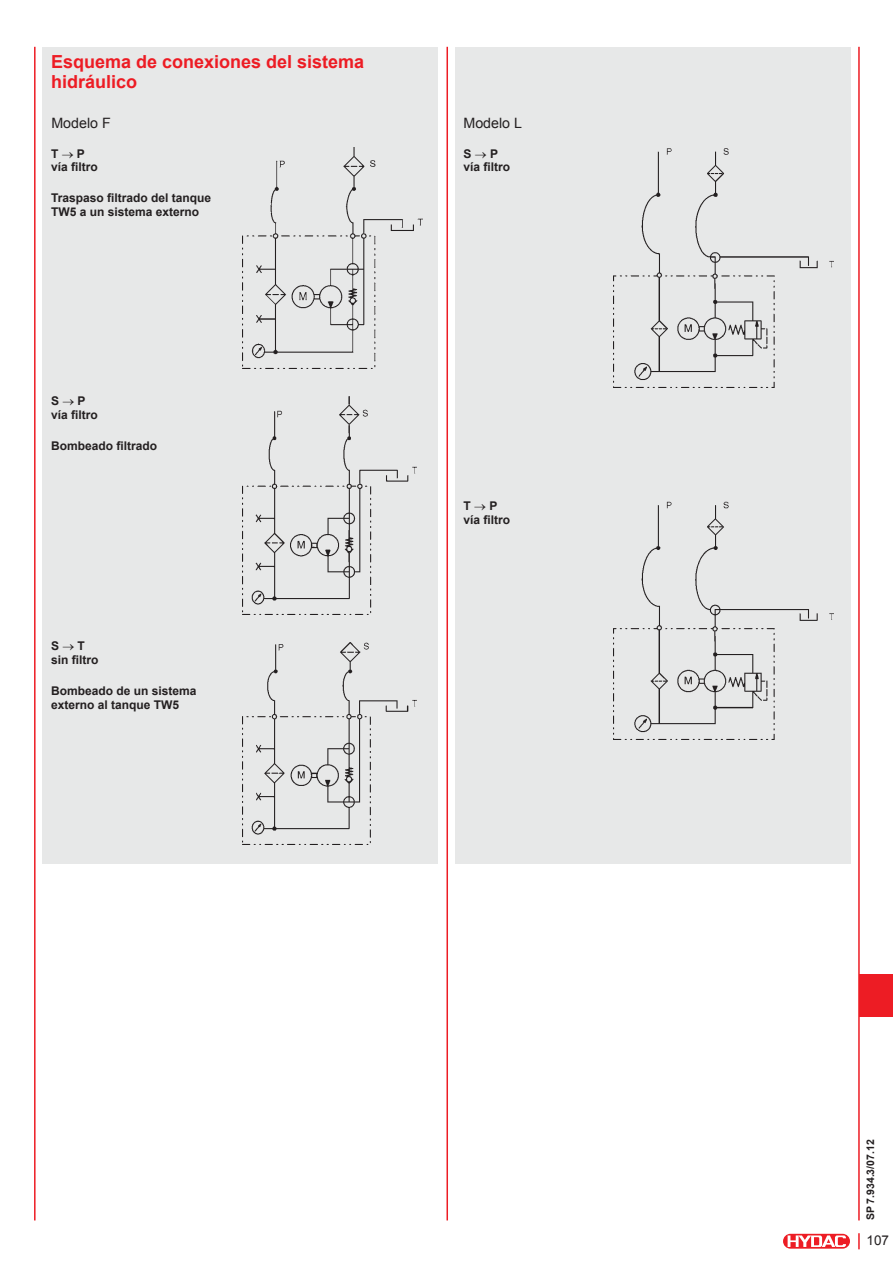
<style>
.page{position:relative;width:893px;height:1263px;background:#fff}
.page>*{position:absolute;margin:0;border:0;box-sizing:border-box;transform-origin:0 0}
.t1{font:700 18px/19.5px "Arial";color:#ed1c24}
.t2{font:14.25px "Arial";color:#231f20}
.t3{font:13.5px "Arial";color:#231f20}
.t4{font:700 12px/13.5px "Arial";color:#231f20}
.t5{font:700 10.5px "Arial";color:#231f20}
</style>
<div class="page">
<hr style="left:34px;top:47px;width:2px;height:1173px;background:#ed1c24">
<hr style="left:858px;top:47px;width:2px;height:1173px;background:#ed1c24">
<div style="left:782px;top:1233px;width:68px;height:16px;border:1px solid #fff;border-radius:7px"></div>
<svg style="left:783px;top:1234px;width:67px;height:14px"></svg>
<svg style="left:788px;top:1235px;width:58px;height:12px"></svg>
<svg style="left:858px;top:1233px;width:2px;height:16px"></svg>
<div style="left:859px;top:974px;width:34px;height:42px;background:#ed1c24"></div>
<div style="left:455px;top:47px;width:395px;height:816px;background:#e7e8e8"></div>
<div style="left:43px;top:47px;width:395px;height:816px;background:#e7e8e8"></div>
<hr style="left:446px;top:47px;width:2px;height:1173px;background:#ed1c24">
<img style="left:242px;top:148px;width:180px;height:220px">
<img style="left:242px;top:396px;width:175px;height:218px">
<img style="left:242px;top:642px;width:175px;height:203px">
<img style="left:614px;top:149px;width:219px;height:238px">
<img style="left:614px;top:502px;width:219px;height:238px">
<h1 class="t1" style="left:51px;top:53px;width:315px">Esquema de conexiones del sistema hidráulico</h1>
<p class="t2" style="left:51px;top:114px;width:61px">Modelo F</p>
<p class="t4" style="left:51px;top:147px;width:48px">T → P vía filtro</p>
<p class="t4" style="left:51px;top:192px;width:162px">Traspaso filtrado del tanque<br>TW5 a un sistema externo</p>
<p class="t4" style="left:51px;top:395px;width:48px">S → P vía filtro</p>
<p class="t4" style="left:51px;top:439px;width:108px">Bombeado filtrado</p>
<p class="t4" style="left:51px;top:640px;width:49px">S → T sin filtro</p>
<p class="t4" style="left:51px;top:685px;width:147px">Bombeado de un sistema externo al tanque TW5</p>
<p class="t2" style="left:463px;top:114px;width:60px">Modelo L</p>
<p class="t4" style="left:464px;top:147px;width:48px">S → P vía filtro</p>
<p class="t4" style="left:464px;top:499px;width:48px">T → P vía filtro</p>
<p class="t5" style="left:863px;top:1220px;width:82px;rotate:-90deg">SP 7.934.3/07.12</p>
<p class="t3" style="left:866px;top:1231px;width:24px">107</p>
</div>
